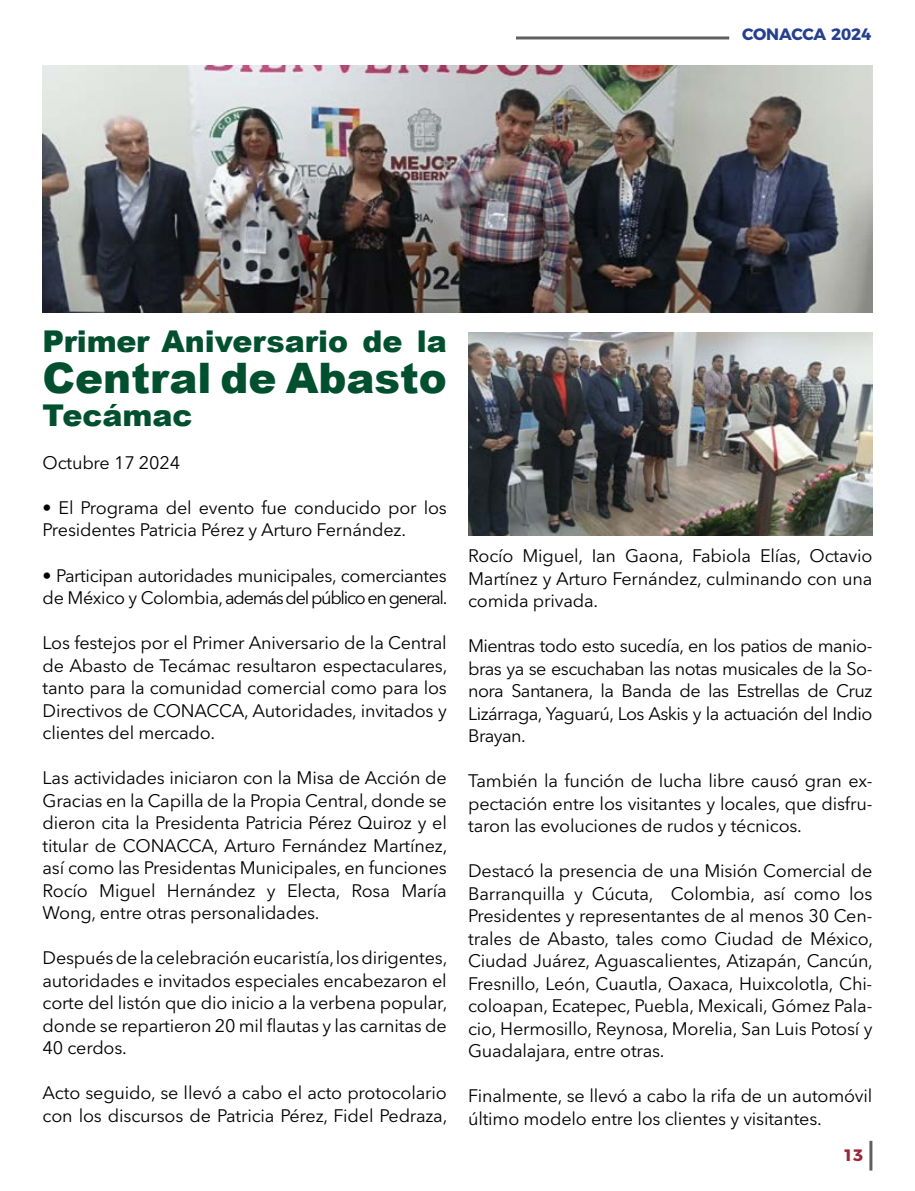
<style>
.page{position:relative;width:915px;height:1191px;background:#fff}
.page>*{position:absolute;margin:0;border:0;box-sizing:border-box;transform-origin:0 0}
.t1{font:900 42px "Arial";color:#00502f}
.t2{font:900 30px "Arial";color:#00502f}
.t3{font:18px/22.5px "Avenir Next LT Pro";letter-spacing:-.01em;color:#000;text-align:justify}
.t4{font:700 16.5px "Montserrat";letter-spacing:-.01em;color:#25408f}
.t5{font:700 16.5px "Montserrat";color:#9c2438}
</style>
<div class="page">
<svg style="left:516px;top:36px;width:213px;height:3px"></svg>
<hr style="left:869px;top:1140px;width:3px;height:30px;background:#000">
<img style="left:43px;top:66px;width:829px;height:246px">
<img style="left:468px;top:332px;width:404px;height:204px">
<p class="t4" style="left:741px;top:21px;width:131px">CONACCA 2024</p>
<h2 class="t2" style="left:43px;top:320px;width:405px">Primer Aniversario de la</h2>
<h1 class="t1" style="left:43px;top:347px;width:405px">Central de Abasto</h1>
<h2 class="t2" style="left:43px;top:393px;width:151px">Tecámac</h2>
<p class="t3" style="left:43px;top:451px;width:139px">Octubre 17 2024</p>
<p class="t3" style="left:43px;top:496px;width:405px">• El Programa del evento fue conducido por los<br>Presidentes Patricia Pérez y Arturo Fernández.</p>
<p class="t3" style="left:43px;top:564px;width:406px">• Participan autoridades municipales, comerciantes de México y Colombia, además del público en general.</p>
<p class="t3" style="left:43px;top:631px;width:406px">Los festejos por el Primer Aniversario de la Central de Abasto de Tecámac resultaron espectaculares, tanto para la comunidad comercial como para los Directivos de CONACCA, Autoridades, invitados y clientes del mercado.</p>
<p class="t3" style="left:43px;top:766px;width:406px">Las actividades iniciaron con la Misa de Acción de Gracias en la Capilla de la Propia Central, donde se dieron cita la Presidenta Patricia Pérez Quiroz y el titular de CONACCA, Arturo Fernández Martínez, así como las Presidentas Municipales, en funciones Rocío Miguel Hernández y Electa, Rosa María Wong, entre otras personalidades.</p>
<p class="t3" style="left:43px;top:946px;width:406px">Después de la celebración eucaristía, los dirigentes, autoridades e invitados especiales encabezaron el corte del listón que dio inicio a la verbena popular, donde se repartieron 20 mil flautas y las carnitas de 40 cerdos.</p>
<p class="t3" style="left:43px;top:1081px;width:406px">Acto seguido, se llevó a cabo el acto protocolario con los discursos de Patricia Pérez, Fidel Pedraza,</p>
<p class="t3" style="left:468px;top:544px;width:405px">Rocío Miguel, Ian Gaona, Fabiola Elías, Octavio Martínez y Arturo Fernández, culminando con una comida privada.</p>
<p class="t3" style="left:468px;top:634px;width:405px">Mientras todo esto sucedía, en los patios de manio&shy;bras ya se escuchaban las notas musicales de la So&shy;nora Santanera, la Banda de las Estrellas de Cruz Lizárraga, Yaguarú, Los Askis y la actuación del Indio Brayan.</p>
<p class="t3" style="left:468px;top:769px;width:405px">También la función de lucha libre causó gran ex&shy;pectación entre los visitantes y locales, que disfru&shy;taron las evoluciones de rudos y técnicos.</p>
<p class="t3" style="left:468px;top:859px;width:406px">Destacó la presencia de una Misión Comercial de Barranquilla y Cúcuta, Colombia, así como los Presidentes y representantes de al menos 30 Cen&shy;trales de Abasto, tales como Ciudad de México, Ciudad Juárez, Aguascalientes, Atizapán, Cancún, Fresnillo, León, Cuautla, Oaxaca, Huixcolotla, Chi&shy;coloapan, Ecatepec, Puebla, Mexicali, Gómez Pala&shy;cio, Hermosillo, Reynosa, Morelia, San Luis Potosí y Guadalajara, entre otras.</p>
<p class="t3" style="left:468px;top:1084px;width:405px">Finalmente, se llevó a cabo la rifa de un automóvil último modelo entre los clientes y visitantes.</p>
<p class="t5" style="left:842px;top:1141px;width:22px">13</p>
</div>
